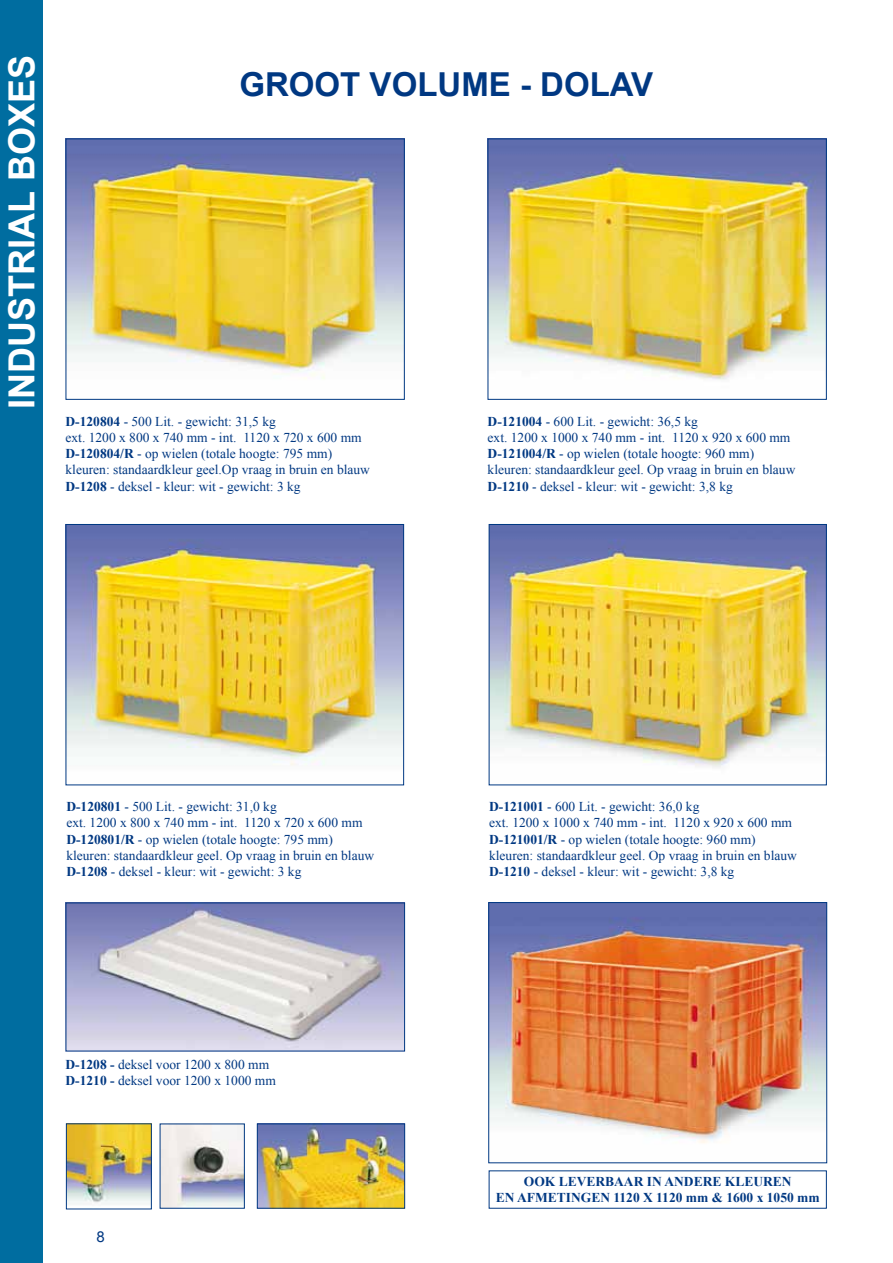
<style>
.page{position:relative;width:893px;height:1263px;background:#fff}
.page>*{position:absolute;margin:0;border:0;box-sizing:border-box;transform-origin:0 0}
.t1{font:700 36px "Arial";color:#fff}
.t2{font:700 33px "Arial";color:#003882}
.t3{font:15px "Arial";color:#003882}
.t4{font:13.5px/16.2px "Times New Roman";color:#003882}
.t5{font:700 13.5px/16.2px "Times New Roman";color:#003882;text-align:center}
.s1{font-weight:700}
</style>
<div class="page">
<div style="left:0;top:0;width:43px;height:1263px;background:#006da0"></div>
<img style="left:68px;top:141px;width:335px;height:238px">
<div style="left:66px;top:139px;width:339px;height:261px;border:1px solid #003882"></div>
<img style="left:490px;top:141px;width:335px;height:239px">
<div style="left:488px;top:139px;width:339px;height:261px;border:1px solid #003882"></div>
<img style="left:68px;top:526px;width:334px;height:240px">
<div style="left:66px;top:524px;width:338px;height:261px;border:1px solid #003882"></div>
<img style="left:491px;top:526px;width:334px;height:242px">
<div style="left:489px;top:524px;width:338px;height:261px;border:1px solid #003882"></div>
<img style="left:68px;top:904px;width:335px;height:145px">
<div style="left:66px;top:902px;width:339px;height:149px;border:1px solid #003882"></div>
<img style="left:259px;top:1125px;width:144px;height:81px">
<div style="left:257px;top:1123px;width:148px;height:85px;border:1px solid #003882"></div>
<img style="left:162px;top:1125px;width:81px;height:81px">
<img style="left:490px;top:904px;width:335px;height:239px">
<div style="left:488px;top:902px;width:339px;height:261px;border:1px solid #003882"></div>
<img style="left:68px;top:1125px;width:82px;height:79px">
<div style="left:66px;top:1123px;width:86px;height:86px;border:1px solid #003882"></div>
<h1 class="t1" style="left:-2px;top:409px;width:352px;rotate:-90deg">INDUSTRIAL BOXES</h1>
<h2 class="t2" style="left:239px;top:62px;width:50px">GROOT</h2>
<h2 class="t2" style="left:370px;top:62px;width:45px">VOLU</h2>
<h2 class="t2" style="left:461px;top:62px;width:103px">ME - DOLA</h2>
<h2 class="t2" style="left:631px;top:62px;width:24px">V</h2>
<p class="t4" style="left:66px;top:413px;width:306px"><span class="s1">D-120804</span> - 500 Lit. - gewicht: 31,5 kg<br>ext. 1200 x 800 x 740 mm - int. 1120 x 720 x 600 mm <span class="s1">D-120804/R</span> - op wielen (totale hoogte: 795 mm) kleuren: standaardkleur geel.Op vraag in bruin en blauw <span class="s1">D-1208</span> - deksel - kleur: wit - gewicht: 3 kg</p>
<p class="t4" style="left:488px;top:413px;width:309px"><span class="s1">D-121004</span> - 600 Lit. - gewicht: 36,5 kg<br>ext. 1200 x 1000 x 740 mm - int. 1120 x 920 x 600 mm <span class="s1">D-121004/R</span> - op wielen (totale hoogte: 960 mm) kleuren: standaardkleur geel. Op vraag in bruin en blauw <span class="s1">D-1210</span> - deksel - kleur: wit - gewicht: 3,8 kg</p>
<p class="t4" style="left:66px;top:798px;width:309px"><span class="s1">D-120801</span> - 500 Lit. - gewicht: 31,0 kg<br>ext. 1200 x 800 x 740 mm - int. 1120 x 720 x 600 mm <span class="s1">D-120801/R</span> - op wielen (totale hoogte: 795 mm) kleuren: standaardkleur geel. Op vraag in bruin en blauw <span class="s1">D-1208</span> - deksel - kleur: wit - gewicht: 3 kg</p>
<p class="t4" style="left:66px;top:1056px;width:212px"><span class="s1">D-1208 -</span> deksel voor 1200 x 800 mm<br><span class="s1">D-1210 -</span> deksel voor 1200 x 1000 mm</p>
<p class="t3" style="left:97px;top:1227px;width:10px">8</p>
<p class="t4" style="left:489px;top:798px;width:309px"><span class="s1">D-121001</span> - 600 Lit. - gewicht: 36,0 kg<br>ext. 1200 x 1000 x 740 mm - int. 1120 x 920 x 600 mm <span class="s1">D-121001/R</span> - op wielen (totale hoogte: 960 mm) kleuren: standaardkleur geel. Op vraag in bruin en blauw <span class="s1">D-1210</span> - deksel - kleur: wit - gewicht: 3,8 kg</p>
<p class="t5" style="left:496px;top:1173px;width:325px">OOK LEVERBAAR IN ANDERE KLEUREN<br>EN AFMETINGEN 1120 X 1120 mm &amp; 1600 x 1050 mm</p>
</div>
